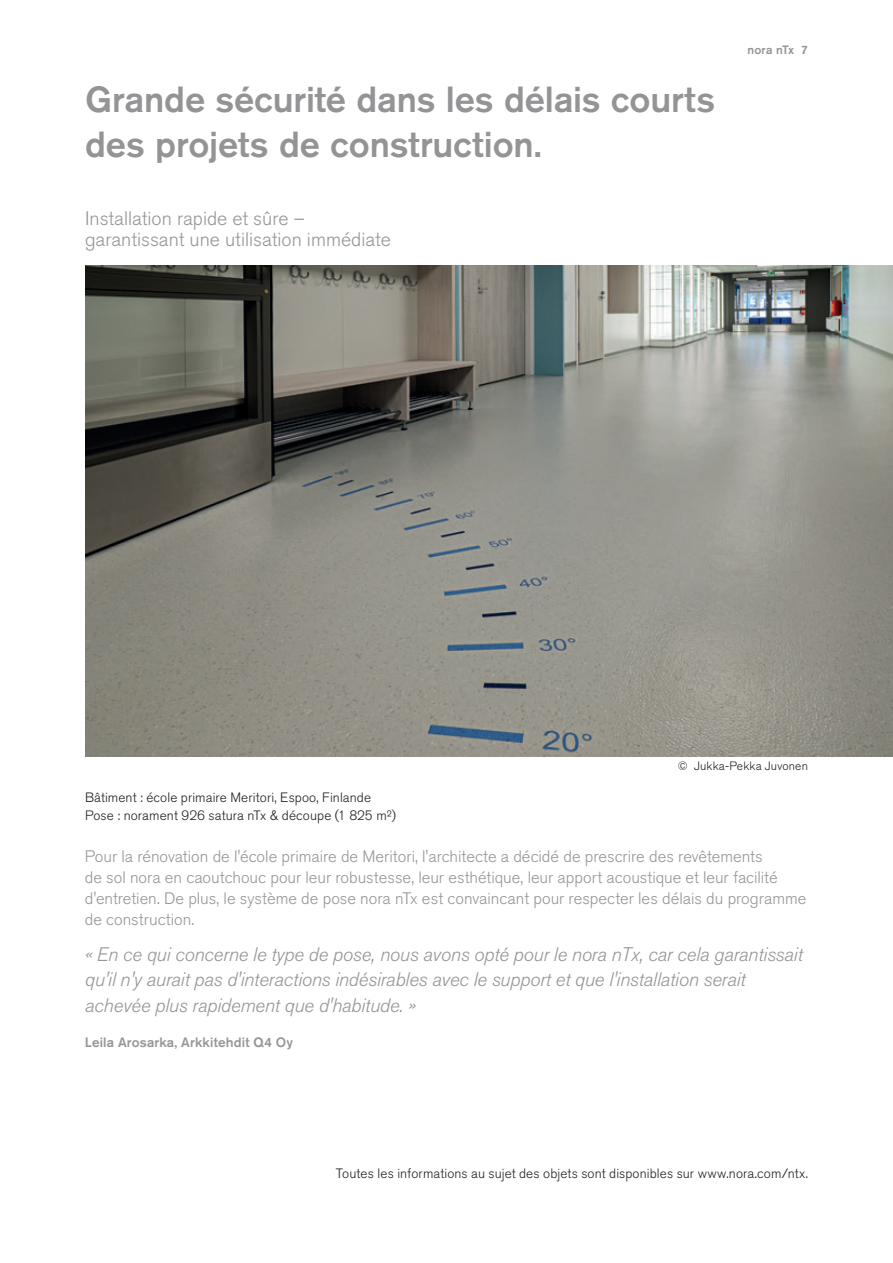
<style>
.page{position:relative;width:893px;height:1263px;background:#fff}
.page>*{position:absolute;margin:0;border:0;box-sizing:border-box;transform-origin:0 0}
.t1{font:500 36px/45px "Akzidenz Grotesk Pro";letter-spacing:-.005em;color:#949395}
.t2{font:italic 300 19.5px/25.5px "Akzidenz Grotesk Pro";letter-spacing:-.01em;color:#969598}
.t3{font:300 19.5px/21px "Akzidenz Grotesk Pro";color:#969598}
.t4{font:300 16.5px/21px "Akzidenz Grotesk Pro";color:#969598}
.t5{font:300 13.5px/18px "Akzidenz Grotesk Pro";letter-spacing:.01em;color:#231f20}
.t6{font:500 13.5px "Akzidenz Grotesk Pro";letter-spacing:.01em;color:#969598}
.t7{font:300 12px "Akzidenz Grotesk Pro";letter-spacing:.015em;color:#231f20}
.t8{font:500 12px "Akzidenz Grotesk Pro";letter-spacing:.015em;color:#969598}
</style>
<div class="page">
<img style="left:85px;top:266px;width:808px;height:491px">
<h1 class="t1" style="left:85px;top:76px;width:632px">Grande sécurité dans les délais courts des projets de construction.</h1>
<p class="t3" style="left:85px;top:208px;width:307px">Installation rapide et sûre – garantissant une utilisation immédiate</p>
<p class="t8" style="left:747px;top:42px;width:62px">nora nTx 7</p>
<p class="t5" style="left:85px;top:788px;width:312px">Bâtiment : école primaire Meritori, Espoo, Finlande<br>Pose : norament 926 satura nTx &amp; découpe (1 825 m²)</p>
<p class="t7" style="left:678px;top:758px;width:132px">© Jukka-Pekka Juvonen</p>
<p class="t4" style="left:85px;top:846px;width:723px">Pour la rénovation de l'école primaire de Meritori, l'architecte a décidé de prescrire des revêtements<br>de sol nora en caoutchouc pour leur robustesse, leur esthétique, leur apport acoustique et leur facilité d'entretien. De plus, le système de pose nora nTx est convaincant pour respecter les délais du programme de construction.</p>
<p class="t2" style="left:85px;top:941px;width:719px">« En ce qui concerne le type de pose, nous avons opté pour le nora nTx, car cela garantissait qu'il n'y aurait pas d'interactions indésirables avec le support et que l'installation serait achevée plus rapidement que d'habitude. »</p>
<p class="t6" style="left:85px;top:1033px;width:210px">Leila Arosarka, Arkkitehdit Q4 Oy</p>
<p class="t5" style="left:336px;top:1164px;width:474px">Toutes les informations au sujet des objets sont disponibles sur www.nora.com/ntx.</p>
</div>
